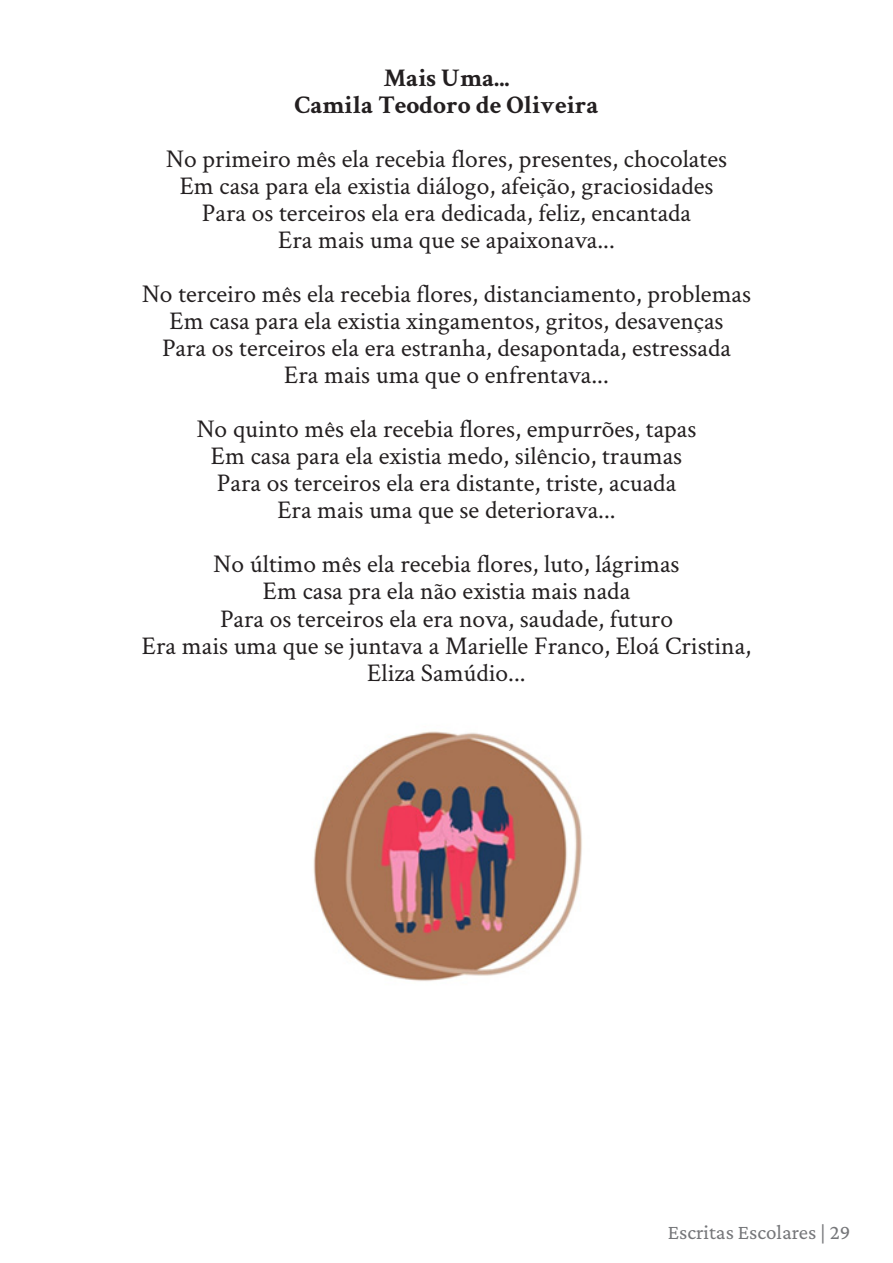
<style>
.page{position:relative;width:893px;height:1263px;background:#fff}
.page>*{position:absolute;margin:0;border:0;box-sizing:border-box;transform-origin:0 0}
.Figura_Fonte{font:25.5px "Crimson Text";color:#231f20}
.Figura_Fonte-2{font:700 25.5px "Crimson Text";color:#231f20}
.t1{font:21px "Crimson Pro";color:#757679}
</style>
<div class="page">
<img style="left:313px;top:731px;width:269px;height:250px">
<p class="Figura_Fonte-2" style="left:383px;top:63px;width:128px">Mais Uma...</p>
<p class="Figura_Fonte-2" style="left:294px;top:90px;width:305px">Camila Teodoro de Oliveira</p>
<p class="Figura_Fonte" style="left:166px;top:142px;width:562px">No primeiro mês ela recebia flores, presentes, chocolates</p>
<p class="Figura_Fonte" style="left:180px;top:169px;width:535px">Em casa para ela existia diálogo, afeição, graciosidades</p>
<p class="Figura_Fonte" style="left:202px;top:196px;width:491px">Para os terceiros ela era dedicada, feliz, encantada</p>
<p class="Figura_Fonte" style="left:278px;top:223px;width:338px">Era mais uma que se apaixonava...</p>
<p class="Figura_Fonte" style="left:142px;top:277px;width:611px">No terceiro mês ela recebia flores, distanciamento, problemas</p>
<p class="Figura_Fonte" style="left:170px;top:304px;width:555px">Em casa para ela existia xingamentos, gritos, desavenças</p>
<p class="Figura_Fonte" style="left:162px;top:331px;width:570px">Para os terceiros ela era estranha, desapontada, estressada</p>
<p class="Figura_Fonte" style="left:284px;top:358px;width:326px">Era mais uma que o enfrentava...</p>
<p class="Figura_Fonte" style="left:197px;top:412px;width:501px">No quinto mês ela recebia flores, empurrões, tapas</p>
<p class="Figura_Fonte" style="left:211px;top:439px;width:473px">Em casa para ela existia medo, silêncio, traumas</p>
<p class="Figura_Fonte" style="left:217px;top:466px;width:461px">Para os terceiros ela era distante, triste, acuada</p>
<p class="Figura_Fonte" style="left:277px;top:493px;width:340px">Era mais uma que se deteriorava...</p>
<p class="Figura_Fonte" style="left:214px;top:547px;width:467px">No último mês ela recebia flores, luto, lágrimas</p>
<p class="Figura_Fonte" style="left:263px;top:574px;width:369px">Em casa pra ela não existia mais nada</p>
<p class="Figura_Fonte" style="left:220px;top:601px;width:455px">Para os terceiros ela era nova, saudade, futuro</p>
<p class="Figura_Fonte" style="left:142px;top:628px;width:611px">Era mais uma que se juntava a Marielle Franco, Eloá Cristina,</p>
<p class="Figura_Fonte" style="left:367px;top:655px;width:160px">Eliza Samúdio...</p>
<p class="t1" style="left:668px;top:1219px;width:184px">Escritas Escolares | 29</p>
</div>
